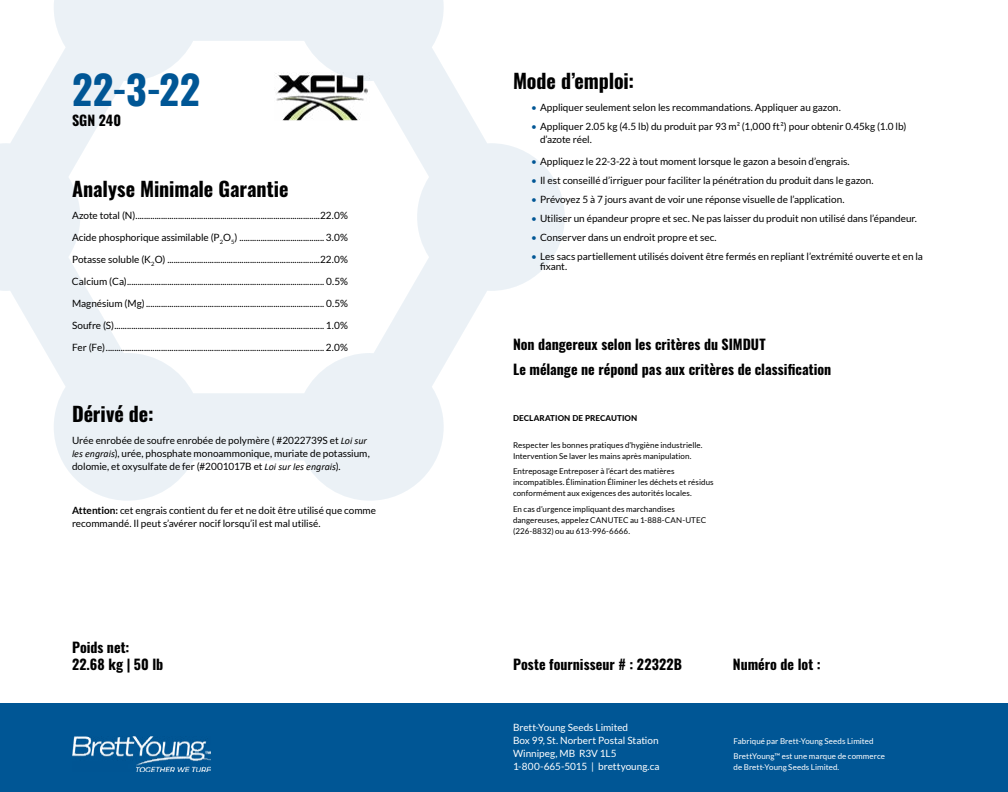
<style>
.page{position:relative;width:1008px;height:792px;background:#fff}
.page>*{position:absolute;margin:0;border:0;box-sizing:border-box;transform-origin:0 0}
.t1{font:700 40px "Oswald";color:#005695}
.t2{font:700 20px "Oswald";letter-spacing:-.005em;color:#000}
.t3{font:700 14px/25.8px "Oswald";color:#000}
.t4{font:10px/13px "Lato";color:#000}
.t5{font:10px/13px "Lato";color:#fff}
.t6{font:8px/11px "Lato";letter-spacing:.005em;color:#000}
.t7{font:8px/15.5px "Lato";letter-spacing:.01em;color:#fff}
.t8{font:800 8px "Lato";letter-spacing:.015em;color:#000}
.s1{font-family:"Calibri";font-style:italic}
.s2{font-weight:700}
.s3{color:#005695}
</style>
<div class="page">
<svg style="left:0;top:0;width:565px;height:501px"></svg>
<div style="left:0;top:703px;width:1008px;height:89px;background:#005695"></div>
<img style="left:72px;top:737px;width:138px;height:34px">
<img style="left:274px;top:72px;width:95px;height:49px">
<h1 class="t1" style="left:72px;top:69px;width:130px">22-3-22</h1>
<h3 class="t3" style="left:72px;top:109px;width:51px">SGN 240</h3>
<h2 class="t2" style="left:72px;top:178px;width:218px">Analyse Minimale Garantie</h2>
<p class="t4" style="left:72px;top:209px;width:278px">Azote total (N).......................................................................................22.0%</p>
<p class="t4" style="left:72px;top:231px;width:278px">Acide phosphorique assimilable (P<sub>2</sub>O<sub>5</sub>) ........................................ 3.0%</p>
<p class="t4" style="left:72px;top:253px;width:277px">Potasse soluble (K<sub>2</sub>O) ........................................................................22.0%</p>
<p class="t4" style="left:72px;top:275px;width:278px">Calcium (Ca)............................................................................................. 0.5%</p>
<p class="t4" style="left:72px;top:297px;width:277px">Magnésium (Mg).................................................................................... 0.5%</p>
<p class="t4" style="left:72px;top:319px;width:277px">Soufre (S)................................................................................................... 1.0%</p>
<p class="t4" style="left:72px;top:341px;width:278px">Fer (Fe)....................................................................................................... 2.0%</p>
<h2 class="t2" style="left:72px;top:403px;width:83px">Dérivé de:</h2>
<p class="t4" style="left:72px;top:434px;width:299px">Urée enrobée de soufre enrobée de polymère ( #2022739S et <span class="s1">Loi sur les engrais</span>), urée, phosphate monoammonique, muriate de potassium, dolomie, et oxysulfate de fer (#2001017B et <span class="s1">Loi sur les engrais</span>).</p>
<p class="t4" style="left:72px;top:504px;width:306px"><span class="s2">Attention:</span> cet engrais contient du fer et ne doit être utilisé que comme recommandé. Il peut s’avérer nocif lorsqu’il est mal utilisé.</p>
<h3 class="t3" style="left:72px;top:640px;width:93px;line-height:16.8px">Poids net:<br>22.68 kg | 50 lb</h3>
<h2 class="t2" style="left:513px;top:70px;width:123px">Mode d’emploi:</h2>
<p class="t4" style="left:531px;top:101px;width:311px"><span class="s3">•</span> Appliquer seulement selon les recommandations. Appliquer au gazon.</p>
<p class="t4" style="left:540px;top:120px;width:368px;text-indent:-9px"><span class="s3">•</span> Appliquer 2.05 kg (4.5 lb) du produit par 93 m² (1,000 ft²) pour obtenir 0.45kg (1.0 lb) d’azote réel.</p>
<p class="t4" style="left:531px;top:155px;width:320px"><span class="s3">•</span> Appliquez le 22-3-22 à tout moment lorsque le gazon a besoin d’engrais.</p>
<p class="t4" style="left:531px;top:174px;width:344px"><span class="s3">•</span> Il est conseillé d’irriguer pour faciliter la pénétration du produit dans le gazon.</p>
<p class="t4" style="left:531px;top:193px;width:315px"><span class="s3">•</span> Prévoyez 5 à 7 jours avant de voir une réponse visuelle de l’application.</p>
<p class="t4" style="left:531px;top:212px;width:388px"><span class="s3">•</span> Utiliser un épandeur propre et sec. Ne pas laisser du produit non utilisé dans l’épandeur.</p>
<p class="t4" style="left:531px;top:231px;width:187px"><span class="s3">•</span> Conserver dans un endroit propre et sec.</p>
<p class="t4" style="left:540px;top:251px;width:385px;line-height:10px;text-indent:-9px"><span class="s3">•</span> Les sacs partiellement utilisés doivent être fermés en repliant l’extrémité ouverte et en la fixant.</p>
<h3 class="t3" style="left:513px;top:332px;width:320px">Non dangereux selon les critères du SIMDUT<br>Le mélange ne répond pas aux critères de classification</h3>
<p class="t8" style="left:513px;top:413px;width:126px">DECLARATION DE PRECAUTION</p>
<p class="t6" style="left:513px;top:439px;width:191px">Respecter les bonnes pratiques d’hygiène industrielle.<br>Intervention Se laver les mains après manipulation.</p>
<p class="t6" style="left:513px;top:466px;width:202px">Entreposage Entreposer à l’écart des matières incompatibles. Élimination Éliminer les déchets et résidus conformément aux exigences des autorités locales.</p>
<p class="t6" style="left:513px;top:503px;width:195px">En cas d’urgence impliquant des marchandises dangereuses, appelez CANUTEC au 1-888-CAN-UTEC (226-8832) ou au 613-996-6666.</p>
<h3 class="t3" style="left:513px;top:652px;width:171px">Poste fournisseur # : 22322B</h3>
<h3 class="t3" style="left:733px;top:652px;width:89px">Numéro de lot :</h3>
<p class="t5" style="left:513px;top:721px;width:148px">Brett-Young Seeds Limited<br>Box 99, St. Norbert Postal Station<br>Winnipeg, MB R3V 1L5<br>1-800-665-5015 | brettyoung.ca</p>
<p class="t7" style="left:734px;top:733px;width:153px">Fabriqué par Brett-Young Seeds Limited<br>BrettYoung™ est une marque de commerce</p>
<p class="t7" style="left:734px;top:760px;width:107px">de Brett-Young Seeds Limited.</p>
</div>
